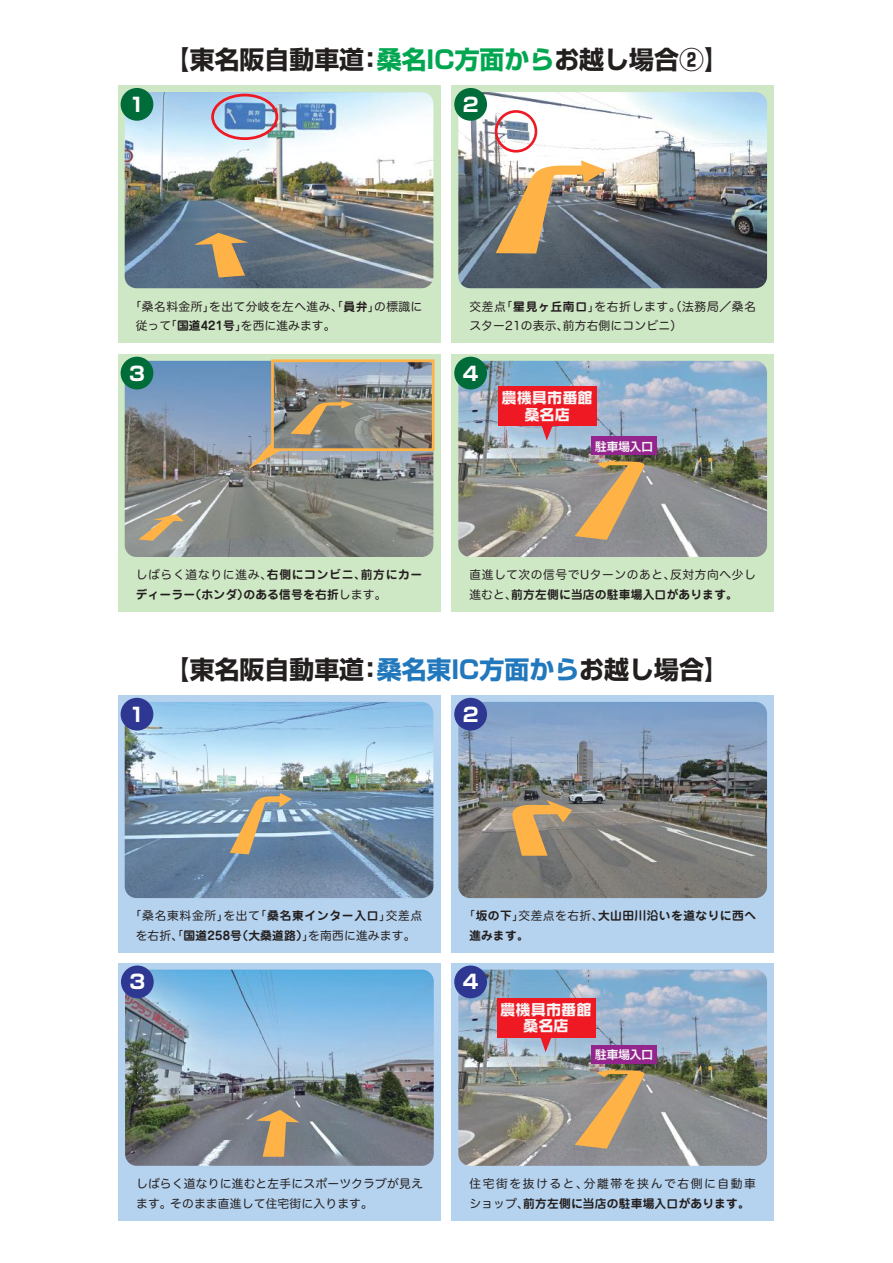
<style>
.page{position:relative;width:893px;height:1263px;background:#fff}
.page>*{position:absolute;margin:0;border:0;box-sizing:border-box;transform-origin:0 0}
.t1{font:700 24.9px "Shin Go Pro";color:#241f1f}
.t2{font:700 19.35px "Shin Go Pro";color:#fff}
.t3{font:15.3px/16.6px "VD Logo G Extra";color:#f6f5f5;text-align:center}
.t4{font:11.7px/19.4px "Hira Maru Pro W4";letter-spacing:.03em;color:#241f1f}
.t5{font:700 11.7px/19.4px "Jun 501 Pro";letter-spacing:.015em;color:#241f1f}
.t6{font:700 11.7px/19.4px "Jun 501 Pro";letter-spacing:.035em;color:#241f1f}
.t7{font:11.7px "Hira Maru Pro W4";letter-spacing:.135em;color:#241f1f}
.t8{font:700 11.55px "Shin Go Pro De";color:#f6f5f5}
.s1{color:#00a650}
.s2{font-family:"Jun 501 Pro";font-weight:700}
.s3{font-family:"Hira Maru Pro W4";font-weight:400}
.s4{color:#2278bd}
</style>
<div class="page">
<div style="left:118px;top:85px;width:322px;height:258px;background:#cee7c5"></div>
<img style="left:125px;top:92px;width:308px;height:196px">
<div style="left:451px;top:85px;width:323px;height:258px;background:#cee7c5"></div>
<img style="left:458px;top:92px;width:309px;height:196px">
<svg style="left:194px;top:233px;width:54px;height:44px;background:#a58e6a"></svg>
<div style="left:118px;top:354px;width:322px;height:258px;background:#cee7c5"></div>
<img style="left:125px;top:361px;width:308px;height:196px">
<div style="left:451px;top:354px;width:323px;height:258px;background:#cee7c5"></div>
<img style="left:458px;top:361px;width:309px;height:196px">
<div style="left:211px;top:94px;width:67px;height:46px;border:3px solid #ef1923;border-radius:50%"></div>
<div style="left:495px;top:110px;width:42px;height:43px;border:3px solid #ef1923;border-radius:50%"></div>
<div style="left:118px;top:695px;width:322px;height:258px;background:#b5d2ee"></div>
<img style="left:125px;top:702px;width:308px;height:196px">
<div style="left:451px;top:695px;width:323px;height:258px;background:#b5d2ee"></div>
<svg style="left:575px;top:460px;width:70px;height:80px;background:#b69a73"></svg>
<img style="left:458px;top:702px;width:309px;height:196px">
<div style="left:118px;top:963px;width:323px;height:258px;background:#b5d2ee"></div>
<img style="left:125px;top:970px;width:309px;height:196px">
<div style="left:451px;top:963px;width:323px;height:258px;background:#b5d2ee"></div>
<img style="left:458px;top:970px;width:309px;height:196px">
<svg style="left:575px;top:1068px;width:70px;height:81px;background:#b59a73"></svg>
<svg style="left:512px;top:800px;width:60px;height:56px;background:#bb9864"></svg>
<svg style="left:230px;top:793px;width:62px;height:61px;background:#9b9d96"></svg>
<svg style="left:248px;top:441px;width:34px;height:28px"></svg>
<img style="left:275px;top:363px;width:156px;height:84px">
<div style="left:271px;top:359px;width:164px;height:92px;border:3px solid #ffb346"></div>
<svg style="left:290px;top:400px;width:64px;height:35px;background:#99896b"></svg>
<img style="left:496px;top:160px;width:110px;height:93px">
<svg style="left:138px;top:514px;width:46px;height:27px"></svg>
<svg style="left:256px;top:1110px;width:44px;height:47px;background:#b19369"></svg>
<div style="left:498px;top:386px;width:99px;height:40px;background:#ef1923"></div>
<svg style="left:541px;top:426px;width:12px;height:15px"></svg>
<div style="left:591px;top:437px;width:65px;height:18px;background:#94258f"></div>
<div style="left:121px;top:88px;width:32px;height:33px;background:#006c39;border-radius:50%"></div>
<div style="left:454px;top:88px;width:33px;height:33px;background:#006c39;border-radius:50%"></div>
<div style="left:121px;top:698px;width:32px;height:32px;background:#2e3892;border-radius:50%"></div>
<div style="left:454px;top:698px;width:33px;height:32px;background:#2e3892;border-radius:50%"></div>
<div style="left:121px;top:357px;width:32px;height:32px;background:#006c39;border-radius:50%"></div>
<div style="left:454px;top:357px;width:33px;height:32px;background:#006c39;border-radius:50%"></div>
<div style="left:121px;top:965px;width:33px;height:33px;background:#2e3892;border-radius:50%"></div>
<div style="left:454px;top:965px;width:33px;height:33px;background:#2e3892;border-radius:50%"></div>
<div style="left:497px;top:998px;width:98px;height:39px;background:#ef1923"></div>
<svg style="left:540px;top:1037px;width:12px;height:15px"></svg>
<div style="left:591px;top:1045px;width:65px;height:19px;background:#94258f"></div>
<h2 class="t2" style="left:129px;top:89px;width:17px">1</h2>
<h1 class="t1" style="left:165px;top:40px;width:566px">【東名阪自動車道：<span class="s1">桑名IC方面から</span>お越し場合②】</h1>
<h2 class="t2" style="left:463px;top:89px;width:17px">2</h2>
<p class="t4" style="left:136px;top:296px;width:288px;text-indent:-6px">「桑名料金所」を出て分岐を左ヘ進み、「<span class="s2">員弁</span>」の標識に従って「<span class="s2">国道421号</span>」を西に進みます。</p>
<h2 class="t2" style="left:129px;top:358px;width:17px">3</h2>
<p class="t4" style="left:469px;top:296px;width:288px">交差点「<span class="s2">星見ヶ丘南口</span>」を右折します。（法務局／桑名スター21の表示、前方右側にコンビニ）</p>
<h2 class="t2" style="left:463px;top:358px;width:17px">4</h2>
<h3 class="t3" style="left:501px;top:389px;width:93px">農機具市番館桑名店</h3>
<p class="t8" style="left:595px;top:437px;width:59px">駐車場入口</p>
<p class="t5" style="left:136px;top:564px;width:288px"><span class="s3">しばらく道なりに進み、</span>右側にコンビニ、前方にカーディーラー（ホンダ）のある信号を右折<span class="s3">します。</span></p>
<p class="t4" style="left:469px;top:564px;width:288px">直進して次の信号でUターンのあと、反対方向へ少し</p>
<p class="t5" style="left:469px;top:583px;width:270px"><span class="s3">進むと、</span>前方左側に当店の駐車場入口があります。</p>
<h2 class="t2" style="left:129px;top:699px;width:17px">1</h2>
<h1 class="t1" style="left:165px;top:649px;width:566px">【東名阪自動車道：<span class="s4">桑名東IC方面から</span>お越し場合】</h1>
<h2 class="t2" style="left:463px;top:699px;width:17px">2</h2>
<p class="t4" style="left:130px;top:906px;width:294px;text-align:center">「桑名東料金所」を出て「<span class="s2">桑名東インター入口</span>」交差点を右折、「<span class="s2">国道258号（大桑道路）</span>」を南西に進みます。</p>
<h2 class="t2" style="left:130px;top:967px;width:17px">3</h2>
<p class="t6" style="left:469px;top:905px;width:288px;text-indent:-6px"><span class="s3">「</span>坂の下<span class="s3">」交差点を右折、</span>大山田川沿いを道なりに西へ進みます。</p>
<h2 class="t2" style="left:463px;top:967px;width:17px">4</h2>
<h3 class="t3" style="left:500px;top:1001px;width:93px">農機具市番館桑名店</h3>
<p class="t8" style="left:595px;top:1045px;width:59px">駐車場入口</p>
<p class="t4" style="left:136px;top:1173px;width:288px">しばらく道なりに進むと左手にスポーツクラブが見えます。そのまま直進して住宅街に入ります。</p>
<p class="t7" style="left:469px;top:1173px;width:288px">住宅街を抜けると、分離帯を挟んで右側に自動車</p>
<p class="t5" style="left:469px;top:1192px;width:282px"><span class="s3">ショップ、</span>前方左側に当店の駐車場入口があります。</p>
</div>
